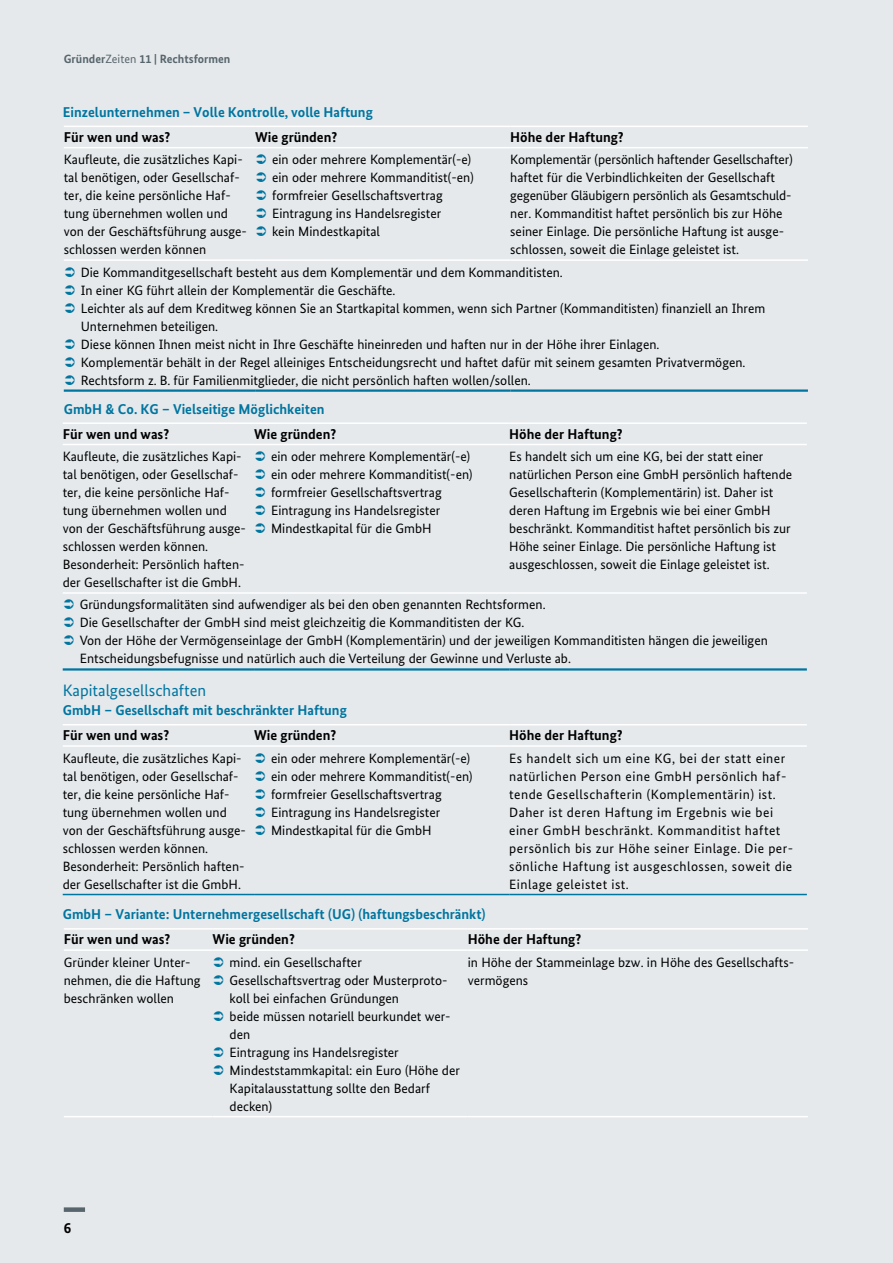
<style>
.page{position:relative;width:893px;height:1263px;background:#e5e9ec}
.page>*{position:absolute;margin:0;border:0;box-sizing:border-box;transform-origin:0 0}
.t1{font:16.5px "Bundes Sans";color:#0075a0}
.t2{font:700 15px "Bundes Sans";color:#000}
.t3{font:700 14.25px "Bundes Sans";color:#0075a0}
.t4{font:700 14.25px "Bundes Sans";color:#000}
.t5{font:13.5px/18px "Bundes Sans";color:#000}
.t6{font:13.5px/18px "Bundes Sans";letter-spacing:.035em;color:#000}
.t7{font:700 12px "Bundes Sans";color:#57656c}
.s1{font-weight:400}
</style>
<div class="page">
<div style="left:64px;top:1207px;width:21px;height:5px;background:#57656c"></div>
<hr style="left:64px;top:259px;width:191px;height:2px;background:#fff">
<hr style="left:255px;top:259px;width:255px;height:2px;background:#fff">
<hr style="left:510px;top:259px;width:298px;height:2px;background:#fff">
<hr style="left:64px;top:126px;width:191px;height:1px;background:#fff">
<hr style="left:255px;top:126px;width:255px;height:1px;background:#fff">
<hr style="left:510px;top:126px;width:298px;height:1px;background:#fff">
<hr style="left:64px;top:147px;width:191px;height:1px;background:#fff">
<hr style="left:255px;top:147px;width:255px;height:1px;background:#fff">
<hr style="left:510px;top:147px;width:298px;height:1px;background:#fff">
<hr style="left:64px;top:389px;width:191px;height:3px;background:#0075a0">
<hr style="left:255px;top:389px;width:255px;height:3px;background:#0075a0">
<hr style="left:510px;top:389px;width:298px;height:3px;background:#0075a0">
<hr style="left:63px;top:592px;width:191px;height:2px;background:#fff">
<hr style="left:254px;top:592px;width:255px;height:2px;background:#fff">
<hr style="left:509px;top:592px;width:298px;height:2px;background:#fff">
<hr style="left:63px;top:422px;width:191px;height:2px;background:#fff">
<hr style="left:254px;top:422px;width:255px;height:2px;background:#fff">
<hr style="left:509px;top:422px;width:298px;height:2px;background:#fff">
<hr style="left:63px;top:444px;width:191px;height:1px;background:#fff">
<hr style="left:254px;top:444px;width:255px;height:1px;background:#fff">
<hr style="left:509px;top:444px;width:298px;height:1px;background:#fff">
<hr style="left:63px;top:668px;width:191px;height:3px;background:#0075a0">
<hr style="left:254px;top:668px;width:255px;height:3px;background:#0075a0">
<hr style="left:509px;top:668px;width:298px;height:3px;background:#0075a0">
<hr style="left:63px;top:724px;width:191px;height:1px;background:#fff">
<hr style="left:254px;top:724px;width:255px;height:1px;background:#fff">
<hr style="left:509px;top:724px;width:298px;height:1px;background:#fff">
<hr style="left:63px;top:745px;width:191px;height:2px;background:#fff">
<hr style="left:254px;top:745px;width:255px;height:2px;background:#fff">
<hr style="left:509px;top:745px;width:298px;height:2px;background:#fff">
<hr style="left:63px;top:894px;width:191px;height:1px;background:#0075a0">
<hr style="left:254px;top:894px;width:255px;height:1px;background:#0075a0">
<hr style="left:509px;top:894px;width:298px;height:1px;background:#0075a0">
<hr style="left:64px;top:1116px;width:149px;height:1px;background:#fff">
<hr style="left:213px;top:1116px;width:255px;height:1px;background:#fff">
<hr style="left:468px;top:1116px;width:340px;height:1px;background:#fff">
<hr style="left:64px;top:928px;width:149px;height:1px;background:#fff">
<hr style="left:213px;top:928px;width:255px;height:1px;background:#fff">
<hr style="left:468px;top:928px;width:340px;height:1px;background:#fff">
<hr style="left:64px;top:949px;width:149px;height:2px;background:#fff">
<hr style="left:213px;top:949px;width:255px;height:2px;background:#fff">
<hr style="left:468px;top:949px;width:340px;height:2px;background:#fff">
<p class="t7" style="left:64px;top:52px;width:168px">Gründer<span class="s1">Zeiten</span> 11 | Rechtsformen</p>
<h4 class="t3" style="left:63px;top:104px;width:312px">Einzelunternehmen – Volle Kontrolle, volle Haftung</h4>
<p class="t4" style="left:64px;top:128px;width:108px">Für wen und was?</p>
<p class="t4" style="left:255px;top:128px;width:84px">Wie gründen?</p>
<p class="t4" style="left:510px;top:128px;width:115px">Höhe der Haftung?</p>
<p class="t5" style="left:64px;top:150px;width:185px">Kaufleute, die zusätzliches Kapi&shy;tal benötigen, oder Gesellschaf&shy;ter, die keine persönliche Haf&shy;tung übernehmen wollen und von der Geschäftsführung ausge&shy;schlossen werden können</p>
<p class="t5" style="left:272px;top:150px;width:203px">ein oder mehrere Komplementär(-e) ein oder mehrere Kommanditist(-en) formfreier Gesellschaftsvertrag<br>Eintragung ins Handelsregister<br>kein Mindestkapital</p>
<p class="t5" style="left:510px;top:150px;width:284px">Komplementär (persönlich haftender Gesellschafter) haftet für die Verbindlichkeiten der Gesellschaft gegenüber Gläubigern persönlich als Gesamtschuld&shy;ner. Kommanditist haftet persönlich bis zur Höhe seiner Einlage. Die persönliche Haftung ist ausge&shy;schlossen, soweit die Einlage geleistet ist.</p>
<p class="t5" style="left:81px;top:263px;width:686px">Die Kommanditgesellschaft besteht aus dem Komplementär und dem Kommanditisten.<br>In einer KG führt allein der Komplementär die Geschäfte.<br>Leichter als auf dem Kreditweg können Sie an Startkapital kommen, wenn sich Partner (Kommanditisten) finanziell an Ihrem Unternehmen beteiligen.<br>Diese können Ihnen meist nicht in Ihre Geschäfte hineinreden und haften nur in der Höhe ihrer Einlagen.<br>Komplementär behält in der Regel alleiniges Entscheidungsrecht und haftet dafür mit seinem gesamten Privatvermögen.<br>Rechtsform z. B. für Familienmitglieder, die nicht persönlich haften wollen/sollen.</p>
<h4 class="t3" style="left:64px;top:401px;width:262px">GmbH &amp; Co. KG – Vielseitige Möglichkeiten</h4>
<p class="t4" style="left:63px;top:425px;width:108px">Für wen und was?</p>
<p class="t4" style="left:254px;top:425px;width:84px">Wie gründen?</p>
<p class="t4" style="left:509px;top:425px;width:115px">Höhe der Haftung?</p>
<p class="t5" style="left:63px;top:447px;width:185px">Kaufleute, die zusätzliches Kapi&shy;tal benötigen, oder Gesellschaf&shy;ter, die keine persönliche Haf&shy;tung übernehmen wollen und von der Geschäftsführung ausge&shy;schlossen werden können.<br>Besonderheit: Persönlich haften&shy;der Gesellschafter ist die GmbH.</p>
<p class="t5" style="left:271px;top:447px;width:203px">ein oder mehrere Komplementär(-e) ein oder mehrere Kommanditist(-en) formfreier Gesellschaftsvertrag Eintragung ins Handelsregister Mindestkapital für die GmbH</p>
<p class="t5" style="left:509px;top:447px;width:285px">Es handelt sich um eine KG, bei der statt einer natürlichen Person eine GmbH persönlich haftende Gesellschafterin (Komplementärin) ist. Daher ist deren Haftung im Ergebnis wie bei einer GmbH beschränkt. Kommanditist haftet persönlich bis zur Höhe seiner Einlage. Die persönliche Haftung ist ausgeschlossen, soweit die Einlage geleistet ist.</p>
<p class="t5" style="left:80px;top:596px;width:690px">Gründungsformalitäten sind aufwendiger als bei den oben genannten Rechtsformen.<br>Die Gesellschafter der GmbH sind meist gleichzeitig die Kommanditisten der KG.<br>Von der Höhe der Vermögenseinlage der GmbH (Komplementärin) und der jeweiligen Kommanditisten hängen die jeweiligen Entscheidungsbefugnisse und natürlich auch die Verteilung der Gewinne und Verluste ab.</p>
<h3 class="t1" style="left:63px;top:680px;width:145px">Kapitalgesellschaften</h3>
<h4 class="t3" style="left:63px;top:702px;width:286px">GmbH – Gesellschaft mit beschränkter Haftung</h4>
<p class="t4" style="left:63px;top:726px;width:108px">Für wen und was?</p>
<p class="t4" style="left:254px;top:726px;width:84px">Wie gründen?</p>
<p class="t4" style="left:509px;top:726px;width:115px">Höhe der Haftung?</p>
<p class="t5" style="left:63px;top:749px;width:185px">Kaufleute, die zusätzliches Kapi&shy;tal benötigen, oder Gesellschaf&shy;ter, die keine persönliche Haf&shy;tung übernehmen wollen und von der Geschäftsführung ausge&shy;schlossen werden können.<br>Besonderheit: Persönlich haften&shy;der Gesellschafter ist die GmbH.</p>
<p class="t5" style="left:271px;top:749px;width:203px">ein oder mehrere Komplementär(-e) ein oder mehrere Kommanditist(-en) formfreier Gesellschaftsvertrag Eintragung ins Handelsregister Mindestkapital für die GmbH</p>
<p class="t6" style="left:509px;top:749px;width:286px">Es handelt sich um eine KG, bei der statt einer natürlichen Person eine GmbH persönlich haf&shy;tende Gesellschafterin (Komplementärin) ist.<br>Daher ist deren Haftung im Ergebnis wie bei einer GmbH beschränkt. Kommanditist haftet persönlich bis zur Höhe seiner Einlage. Die per&shy;sönliche Haftung ist ausgeschlossen, soweit die Einlage geleistet ist.</p>
<h4 class="t3" style="left:63px;top:905px;width:424px">GmbH – Variante: Unternehmergesellschaft (UG) (haftungsbeschränkt)</h4>
<p class="t4" style="left:64px;top:930px;width:108px">Für wen und was?</p>
<p class="t4" style="left:213px;top:930px;width:84px">Wie gründen?</p>
<p class="t4" style="left:468px;top:930px;width:115px">Höhe der Haftung?</p>
<p class="t5" style="left:64px;top:953px;width:138px">Gründer kleiner Unter&shy;nehmen, die die Haftung beschränken wollen</p>
<p class="t5" style="left:230px;top:953px;width:232px">mind. ein Gesellschafter<br>Gesellschaftsvertrag oder Musterproto&shy;koll bei einfachen Gründungen<br>beide müssen notariell beurkundet wer&shy;den<br>Eintragung ins Handelsregister<br>Mindeststammkapital: ein Euro (Höhe der<br>Kapitalausstattung sollte den Bedarf decken)</p>
<p class="t5" style="left:468px;top:953px;width:328px">in Höhe der Stammeinlage bzw. in Höhe des Gesellschafts&shy;vermögens</p>
<p class="t2" style="left:64px;top:1219px;width:9px">6</p>
</div>
